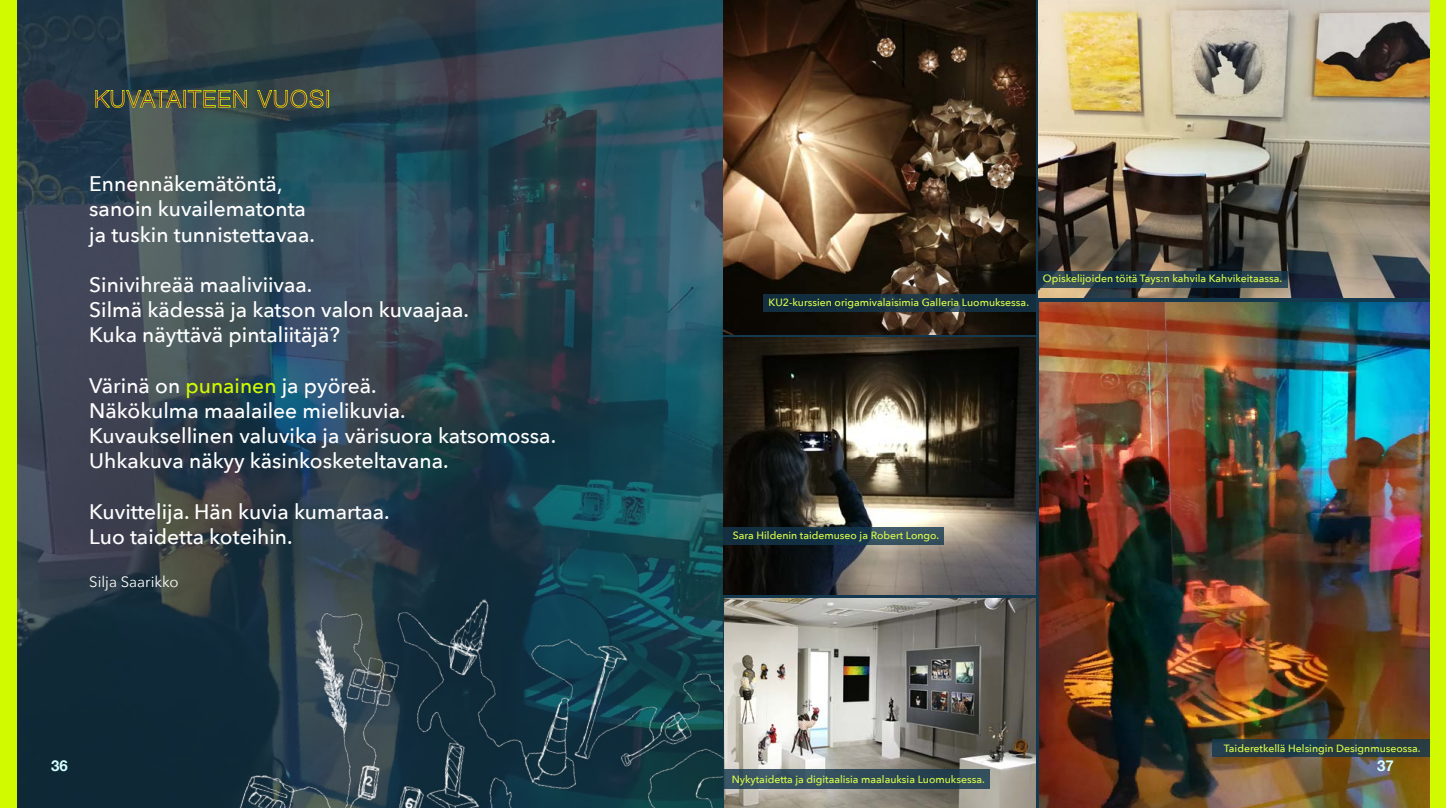
<style>
.page{position:relative;width:1446px;height:808px;background:#fff}
.page>*{position:absolute;margin:0;border:0;box-sizing:border-box;transform-origin:0 0}
.t1{font:100 22.5px "Helvetica Neue";letter-spacing:.1em;color:#7a0052}
.t2{font:500 21px/25.2px "Avenir Next";color:#fff}
.t3{font:15px "Avenir Next";color:#fff}
.t4{font:700 15px "Helvetica Neue";color:#d3ffff}
.t5{font:500 10.5px "Avenir Next";color:#dcff49}
.s1{color:#d1fa00}
</style>
<div class="page">
<img style="left:723px;top:338px;width:312px;height:256px">
<svg style="left:836px;top:526px;width:108px;height:18px;background:#344f5e"></svg>
<img style="left:16px;top:0;width:707px;height:808px">
<img style="left:723px;top:0;width:312px;height:334px">
<img style="left:219px;top:525px;width:617px;height:283px">
<img style="left:724px;top:598px;width:311px;height:210px">
<img style="left:1040px;top:302px;width:390px;height:506px">
<img style="left:1039px;top:0;width:391px;height:297px">
<div style="left:1212px;top:739px;width:226px;height:18px;background:linear-gradient(to right,#223c49,#283e43)"></div>
<div style="left:763px;top:294px;width:273px;height:18px;background:linear-gradient(to right,#153040,#183342)"></div>
<svg style="left:1036px;top:271px;width:251px;height:17px;background:#243e4d"></svg>
<div style="left:723px;top:770px;width:267px;height:19px;background:linear-gradient(to right,#3c5868,#264251)"></div>
<div style="left:0;top:0;width:16px;height:808px;background:#d1fa00"></div>
<div style="left:1430px;top:0;width:16px;height:808px;background:#d1fa00"></div>
<svg style="left:94px;top:83px;width:154px;height:32px;background:#546b3b"></svg>
<svg style="left:256px;top:89px;width:73px;height:26px;background:#5a6f36"></svg>
<p class="t1" style="left:94px;top:82px;width:237px">KUVATAITEEN VUOSI</p>
<p class="t2" style="left:89px;top:170px;width:227px">Ennennäkemätöntä, sanoin kuvailematonta ja tuskin tunnistettavaa.</p>
<p class="t2" style="left:89px;top:271px;width:381px">Sinivihreää maaliviivaa.<br>Silmä kädessä ja katson valon kuvaajaa.<br>Kuka näyttävä pintaliitäjä?</p>
<p class="t2" style="left:89px;top:372px;width:468px">Värinä on <span class="s1">punainen</span> ja pyöreä.<br>Näkökulma maalailee mielikuvia.<br>Kuvauksellinen valuvika ja värisuora katsomossa.<br>Uhkakuva näkyy käsinkosketeltavana.</p>
<p class="t2" style="left:89px;top:498px;width:302px">Kuvittelija. Hän kuvia kumartaa.<br>Luo taidetta koteihin.</p>
<p class="t3" style="left:89px;top:569px;width:91px">Silja Saarikko</p>
<p class="t5" style="left:768px;top:294px;width:262px">KU2-kurssien origamivalaisimia Galleria Luomuksessa.</p>
<p class="t5" style="left:1043px;top:269px;width:241px">Opiskelijoiden töitä Tays:n kahvila Kahvikeitaassa.</p>
<p class="t5" style="left:733px;top:527px;width:208px">Sara Hildenin taidemuseo ja Robert Longo.</p>
<p class="t5" style="left:1224px;top:739px;width:198px">Taideretkellä Helsingin Designmuseossa.</p>
<p class="t4" style="left:51px;top:753px;width:18px">36</p>
<p class="t4" style="left:1385px;top:753px;width:10px">4</p>
<p class="t4" style="left:1377px;top:753px;width:18px">37</p>
<p class="t5" style="left:732px;top:770px;width:254px">Nykytaidetta ja digitaalisia maalauksia Luomuksessa.</p>
</div>
